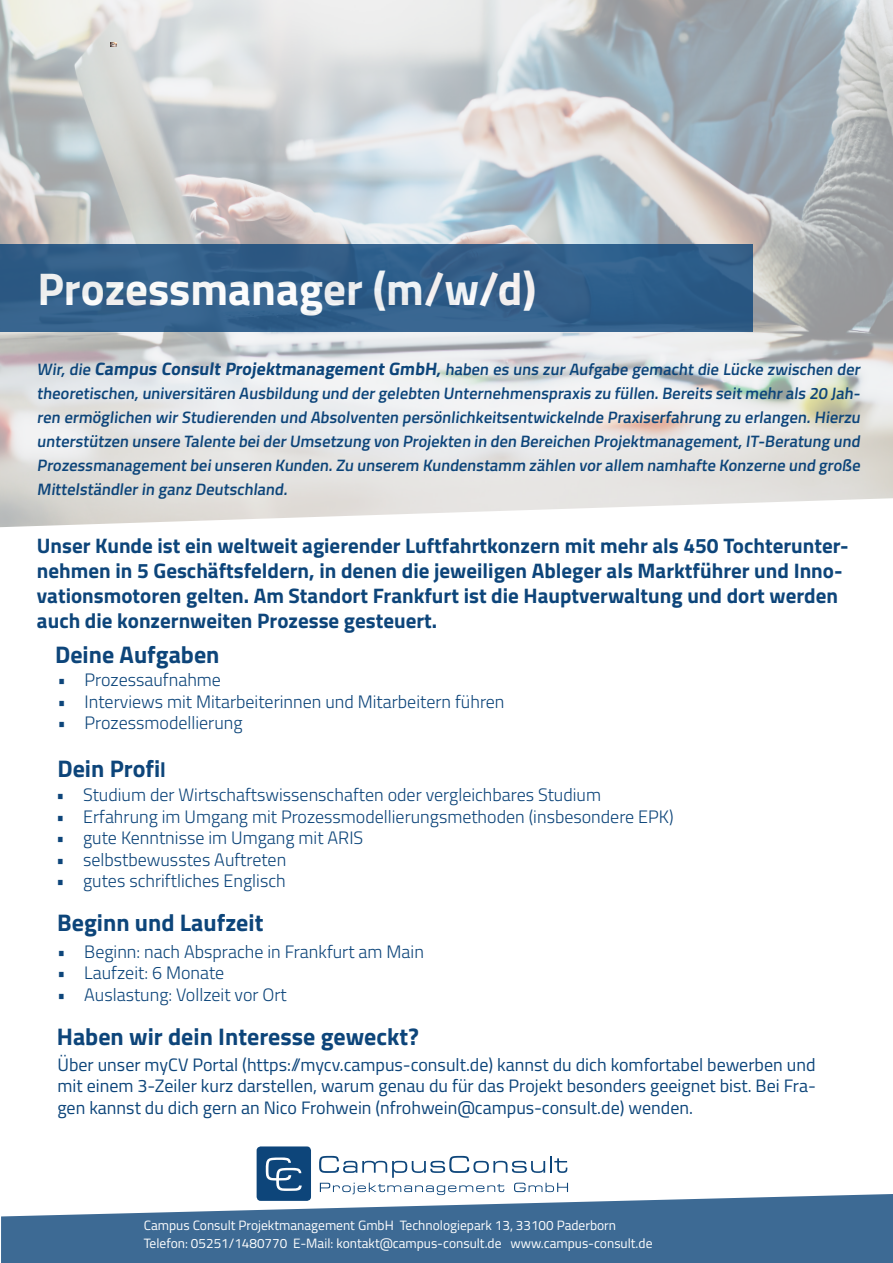
<style>
.page{position:relative;width:893px;height:1263px;background:#fff}
.page>*{position:absolute;margin:0;border:0;box-sizing:border-box;transform-origin:0 0}
.t1{font:700 45.9px "Titillium";color:#fff}
.t2{font:700 24px "Titillium";color:#0d457a}
.t3{font:700 21px/25.2px "Titillium";color:#0d457a}
.t4{font:300 18px "Titillium";color:#0d457a}
.t5{font:18px/21.6px "Titillium";color:#0d457a;text-align:justify}
.t6{font:600 16.5px/24px "Titillium";color:#0d457a;text-align:justify}
.t7{font:13.5px "Titillium";color:#fff}
.s1{font-weight:700;font-size:18px}
.s2{font-weight:700}
.s3{font-size:21px}
</style>
<div class="page">
<img style="left:0;top:0;width:893px;height:527px">
<svg style="left:1px;top:1194px;width:892px;height:69px;background:#5a80a4"></svg>
<svg style="left:257px;top:1146px;width:54px;height:55px;background:#2a5c8a"></svg>
<svg style="left:319px;top:1156px;width:249px;height:39px"></svg>
<svg style="left:110px;top:43px;width:7px;height:4px"></svg>
<div style="left:0;top:244px;width:753px;height:88px;background:#325f8a"></div>
<h1 class="t1" style="left:37px;top:254px;width:500px">Prozessmanager (m/w/d)</h1>
<p class="t6" style="left:37px;top:356px;width:827px">Wir, die <span class="s1">Campus Consult Projektmanagement GmbH</span><span class="s2">,</span> haben es uns zur Aufgabe gemacht die Lücke zwischen der theoretischen,universitären Ausbildung und der gelebten Unternehmenspraxis zu füllen.Bereits seit mehr als 20 Jah&shy;ren ermöglichen wir Studierenden und Absolventen persönlichkeitsentwickelnde Praxiserfahrung zu erlangen.Hierzu unterstützen unsere Talente beider Umsetzung von Projekten in den Bereichen Projektmanagement,IT-Beratung und Prozessmanagement beiunseren Kunden.Zu unserem Kundenstamm zählen vor allem namhafte Konzerne und große Mittelständler in ganz Deutschland.</p>
<p class="t3" style="left:37px;top:532px;width:813px">Unser Kunde ist ein weltweit agierender Luftfahrtkonzern mit mehr als 450 Tochterunter&shy;nehmen in 5 Geschäftsfeldern, in denen die jeweiligen Ableger als Marktführer und Inno&shy;vationsmotoren gelten. Am Standort Frankfurt ist die Hauptverwaltung und dort werden auch die konzernweiten Prozesse gesteuert.</p>
<p class="t2" style="left:55px;top:637px;width:166px">Deine Aufgaben</p>
<p class="t4" style="left:58px;top:667px;width:165px">• Prozessaufnahme</p>
<p class="t4" style="left:58px;top:688px;width:448px">• Interviews mit Mitarbeiterinnen und Mitarbeitern führen</p>
<p class="t4" style="left:58px;top:710px;width:186px">• Prozessmodellierung</p>
<p class="t2" style="left:57px;top:750px;width:110px">Dein Profi<span class="s3">l</span></p>
<p class="t4" style="left:56px;top:781px;width:546px">• Studium der Wirtschaftswissenschaften oder vergleichbares Studium</p>
<p class="t4" style="left:56px;top:803px;width:619px">• Erfahrung im Umgang mit Prozessmodellierungsmethoden (insbesondere EPK)</p>
<p class="t4" style="left:56px;top:825px;width:309px">• gute Kenntnisse im Umgang mit ARIS</p>
<p class="t4" style="left:56px;top:846px;width:232px">• selbstbewusstes Auftreten</p>
<p class="t4" style="left:56px;top:868px;width:231px">• gutes schriftliches Englisch</p>
<p class="t2" style="left:57px;top:905px;width:208px">Beginn und Laufzeit</p>
<p class="t4" style="left:57px;top:938px;width:368px">• Beginn: nach Absprache in Frankfurt am Main</p>
<p class="t4" style="left:57px;top:960px;width:169px">• Laufzeit: 6 Monate</p>
<p class="t4" style="left:57px;top:981px;width:231px">• Auslastung: Vollzeit vor Ort</p>
<p class="t2" style="left:57px;top:1018px;width:364px">Haben wir dein Interesse geweckt?</p>
<p class="t5" style="left:57px;top:1053px;width:760px">Über unser myCV Portal (https://mycv.campus-consult.de) kannst du dich komfortabel bewerben und mit einem 3-Zeiler kurz darstellen, warum genau du für das Projekt besonders geeignet bist. Bei Fra&shy;gen kannst du dich gern an Nico Frohwein (nfrohwein@campus-consult.de) wenden.</p>
<p class="t7" style="left:144px;top:1215px;width:474px">Campus Consult Projektmanagement GmbH Technologiepark 13, 33100 Paderborn</p>
<p class="t7" style="left:144px;top:1233px;width:510px">Telefon: 05251/1480770 E-Mail: kontakt@campus-consult.de www.campus-consult.de</p>
</div>
